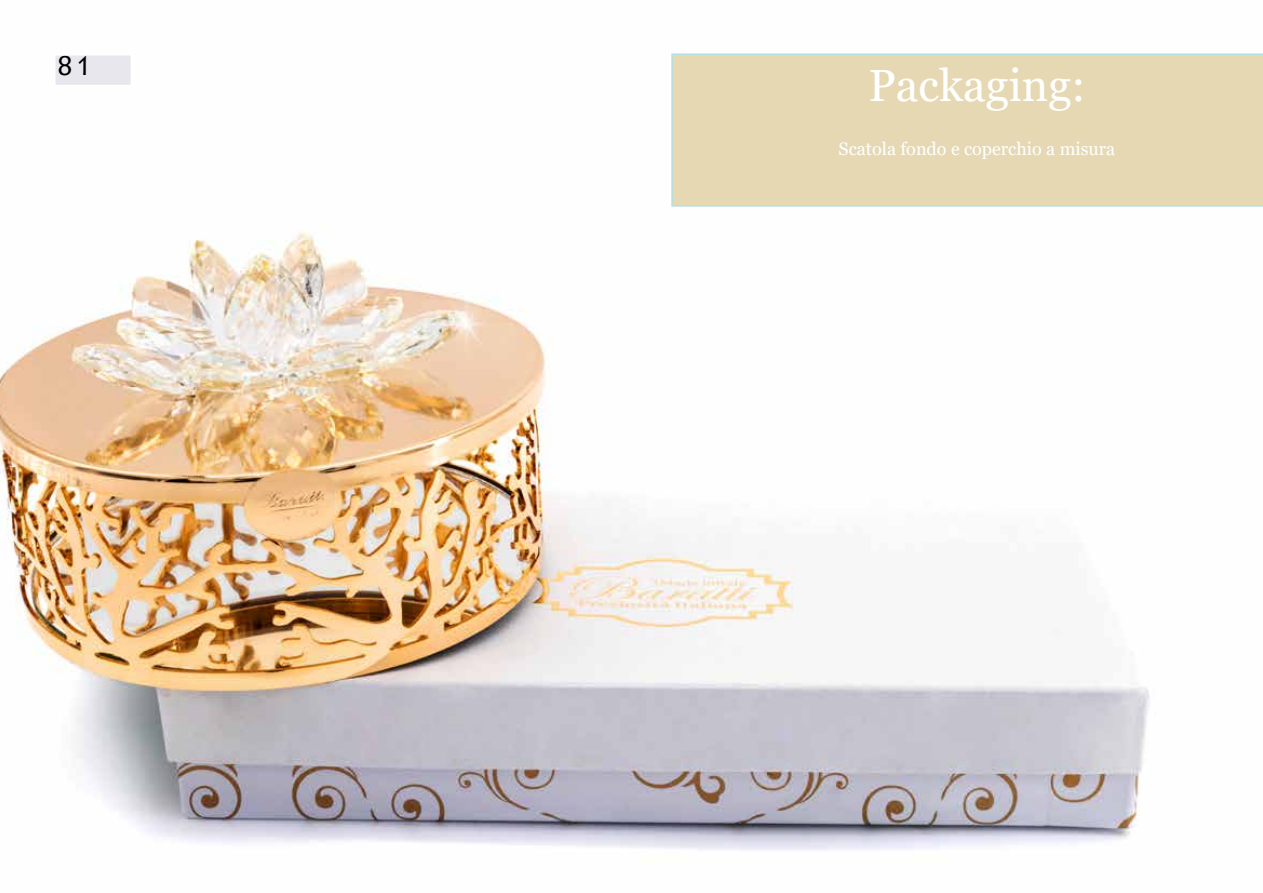
<style>
.page{position:relative;width:1263px;height:893px;background:#fff}
.page>*{position:absolute;margin:0;border:0;box-sizing:border-box;transform-origin:0 0}
.t1{font:45px "Georgia";color:#fff}
.t2{font:27px "Lithos Pro";color:#000}
.t3{font:18px "Georgia";color:#fff}
</style>
<div class="page">
<img style="left:0;top:231px;width:1150px;height:619px">
<div style="left:671px;top:53px;width:592px;height:154px;background:#e5d8b3"></div>
<div style="left:55px;top:55px;width:76px;height:31px;background:#e7e7ed"></div>
<div style="left:54px;top:54px;width:78px;height:32px;border:2px solid #fff"></div>
<h2 class="t2" style="left:56px;top:50px;width:40px">81</h2>
<h1 class="t1" style="left:868px;top:59px;width:219px">Packaging:</h1>
<p class="t3" style="left:839px;top:138px;width:278px">Scatola fondo e coperchio a misura</p>
<h1 class="t1" style="left:867px;top:83px;width:222px">LINEA 150</h1>
<p class="t3" style="left:883px;top:135px;width:190px">Kit composto da 3 pezzi</p>
</div>
